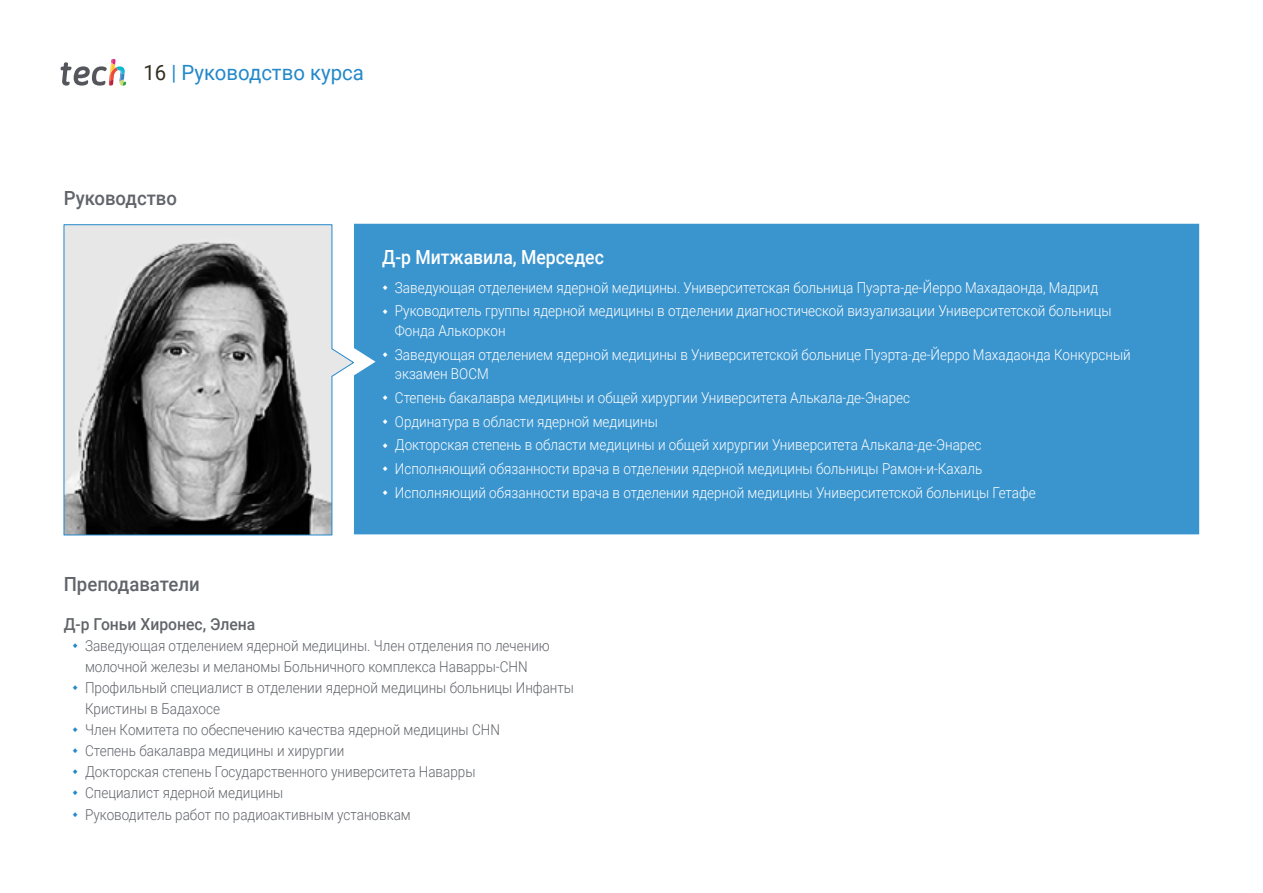
<style>
.page{position:relative;width:1263px;height:893px;background:#fff}
.page>*{position:absolute;margin:0;border:0;box-sizing:border-box;transform-origin:0 0}
.t1{font:21px "Roboto";color:#2488c9}
.t2{font:500 19.5px "Roboto";color:#61646a;scale:.95 1}
.t3{font:500 19.5px "Roboto";color:#fff;scale:.9 1}
.t4{font:500 16.5px "Roboto";color:#61646a;scale:.95 1}
.t5{font:300 15px/23.7px "Roboto";color:#fff;scale:.9 1}
.t6{font:300 15px/21px "Roboto";color:#61646a;scale:.9 1}
.s1{color:#312e20}
</style>
<div class="page">
<svg style="left:61px;top:59px;width:65px;height:27px"></svg>
<div style="left:354px;top:224px;width:845px;height:310px;background:#3a94ce"></div>
<svg style="left:64px;top:224px;width:290px;height:311px"></svg>
<svg style="left:383px;top:285px;width:4px;height:5px"></svg>
<svg style="left:383px;top:309px;width:4px;height:5px"></svg>
<svg style="left:383px;top:352px;width:4px;height:5px"></svg>
<svg style="left:383px;top:395px;width:4px;height:5px"></svg>
<svg style="left:383px;top:419px;width:4px;height:5px"></svg>
<svg style="left:383px;top:443px;width:4px;height:5px"></svg>
<svg style="left:383px;top:466px;width:4px;height:5px"></svg>
<svg style="left:383px;top:490px;width:4px;height:5px"></svg>
<h1 class="t1" style="left:144px;top:57px;width:222px"><span class="s1">16</span> | Руководство курса</h1>
<h2 class="t2" style="left:64px;top:185px;width:121px">Руководство</h2>
<h2 class="t3" style="left:382px;top:243px;width:248px">Д-р Митжавила, Мерседес</h2>
<p class="t5" style="left:395px;top:275px;width:798px">Заведующая отделением ядерной медицины. Университетская больница Пуэрта-де-Йерро Махадаонда, Мадрид<br>Руководитель группы ядерной медицины в отделении диагностической визуализации Университетской больницы</p>
<p class="t5" style="left:395px;top:318px;width:819px">Фонда Алькоркон<br>Заведующая отделением ядерной медицины в Университетской больнице Пуэрта-де-Йерро Махадаонда Конкурсный</p>
<p class="t5" style="left:395px;top:361px;width:714px">экзамен BOCM<br>Степень бакалавра медицины и общей хирургии Университета Алькала-де-Энарес<br>Ординатура в области ядерной медицины<br>Докторская степень в области медицины и общей хирургии Университета Алькала-де-Энарес Исполняющий обязанности врача в отделении ядерной медицины больницы Рамон-и-Кахаль Исполняющий обязанности врача в отделении ядерной медицины Университетской больницы Гетафе</p>
<h2 class="t2" style="left:64px;top:571px;width:144px">Преподаватели</h2>
<p class="t4" style="left:64px;top:612px;width:203px">Д-р Гоньи Хиронес, Элена</p>
<p class="t6" style="left:85px;top:634px;width:545px">Заведующая отделением ядерной медицины. Член отделения по лечению молочной железы и меланомы Больничного комплекса Наварры-CHN Профильный специалист в отделении ядерной медицины больницы Инфанты Кристины в Бадахосе<br>Член Комитета по обеспечению качества ядерной медицины CHN<br>Степень бакалавра медицины и хирургии<br>Докторская степень Государственного университета Наварры<br>Специалист ядерной медицины</p>
<p class="t6" style="left:85px;top:804px;width:363px">Руководитель работ по радиоактивным установкам</p>
</div>
